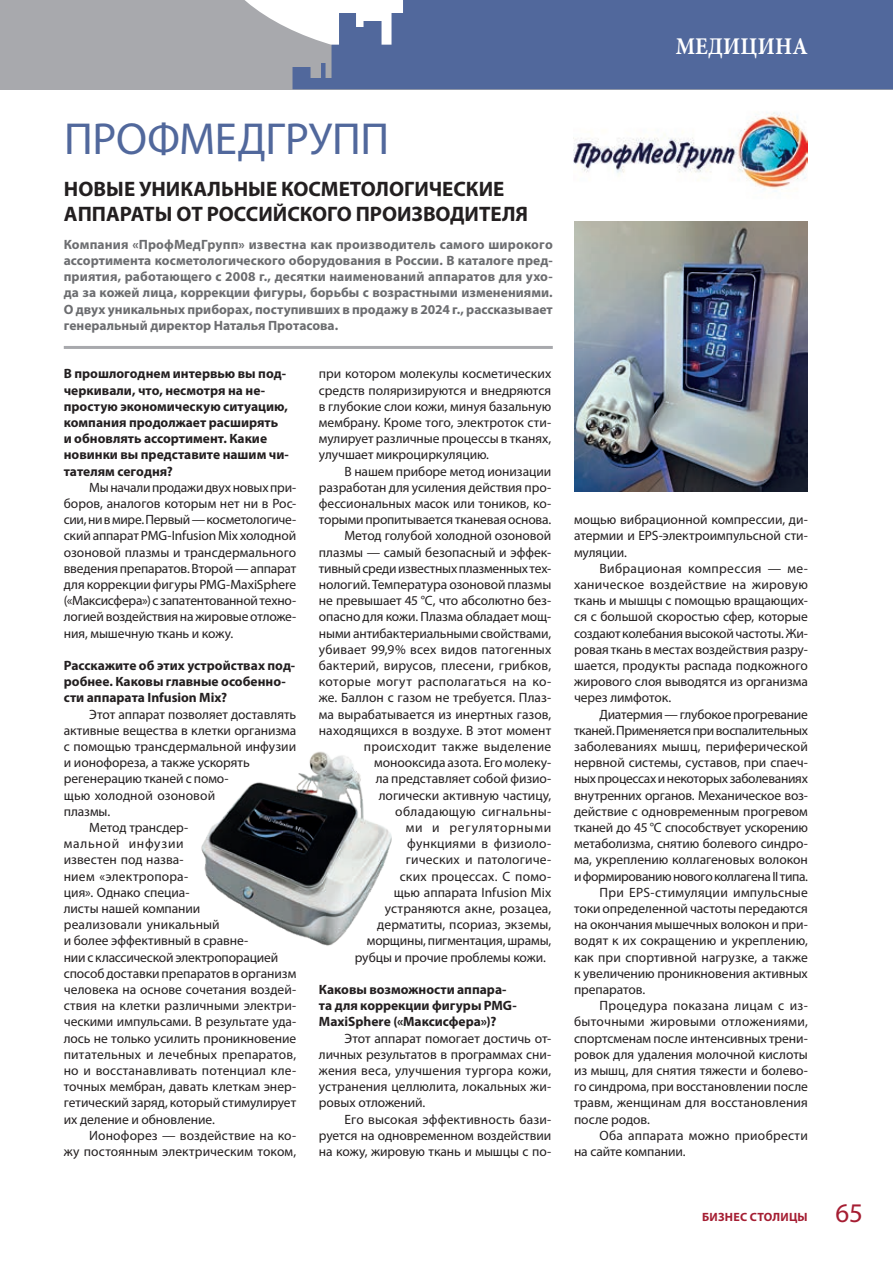
<style>
.page{position:relative;width:893px;height:1263px;background:#fff}
.page>*{position:absolute;margin:0;border:0;box-sizing:border-box;transform-origin:0 0}
.Заголовок{font:45px "Myriad Pro";letter-spacing:-.01em;color:#51689c}
.t1{font:27px "Myriad Pro";color:#a51d32}
.t2{font:700 24px "Minion Pro";letter-spacing:.01em;color:#fff;scale:.91 1}
.Подзаголовок{font:700 21px/25.2px "Myriad Pro";color:#231f20}
.текст{font:13.5px/16.2px "Myriad Pro";color:#231f20;text-align:justify}
.Lead{font:700 13.5px/16.2px "Myriad Pro";color:#6c6d70;text-align:justify}
.вопрос{font:700 13.5px/16.2px "Myriad Pro";color:#231f20}
.текст-2{font:13.5px "Myriad Pro";letter-spacing:.02em;color:#231f20}
.текст-3{font:13.5px "Myriad Pro";letter-spacing:.025em;color:#231f20}
.текст-4{font:13.5px "Myriad Pro";letter-spacing:-.02em;color:#231f20}
.текст-5{font:13.5px "Myriad Pro";letter-spacing:.06em;color:#231f20}
.t3{font:700 12px "Myriad Pro";letter-spacing:.02em;color:#a51d32}
</style>
<div class="page">
<div style="left:0;top:0;width:893px;height:89px;background:#a8a9ad"></div>
<svg style="left:245px;top:0;width:47px;height:30px"></svg>
<img style="left:201px;top:751px;width:191px;height:195px">
<svg style="left:292px;top:0;width:601px;height:89px;background:#5d72a2"></svg>
<hr style="left:64px;top:346px;width:489px;height:3px;background:#a8a9ad">
<img style="left:574px;top:112px;width:234px;height:80px">
<img style="left:574px;top:222px;width:234px;height:270px">
<p class="t2" style="left:676px;top:29px;width:147px">МЕДИЦИНА</p>
<p class="Заголовок" style="left:64px;top:111px;width:327px">ПРОФМЕДГРУПП</p>
<p class="Подзаголовок" style="left:64px;top:176px;width:466px">НОВЫЕ УНИКАЛЬНЫЕ КОСМЕТОЛОГИЧЕСКИЕ<br>АППАРАТЫ ОТ РОССИЙСКОГО ПРОИЗВОДИТЕЛЯ</p>
<p class="Lead" style="left:64px;top:236px;width:490px">Компания «ПрофМедГрупп» известна как производитель самого широкого ассортимента косметологического оборудования в России. В каталоге пред&shy;приятия, работающего с 2008 г., десятки наименований аппаратов для ухо&shy;да за кожей лица, коррекции фигуры, борьбы с возрастными изменениями.<br>О двух уникальных приборах, поступивших в продажу в 2024 г., рассказывает генеральный директор Наталья Протасова.</p>
<p class="вопрос" style="left:64px;top:365px;width:227px">В прошлогоднем интервью вы под&shy;черкивали, что, несмотря на не&shy;простую экономическую ситуацию, компания продолжает расширять и обновлять ассортимент. Какие новинки вы представите нашим чи&shy;тателям сегодня?</p>
<p class="текст" style="left:64px;top:479px;width:234px;text-indent:26px">Мы начали продажи двух новых при&shy;боров, аналогов которым нет ни в Рос&shy;сии, ни в мире. Первый — косметологиче&shy;ский аппарат PMG-Infusion Mix холодной озоновой плазмы и трансдермального введения препаратов. Второй — аппарат для коррекции фигуры PMG-MaxiSphere («Максисфера») с запатентованной техно&shy;логией воздействия на жировые отложе&shy;ния, мышечную ткань и кожу.</p>
<p class="вопрос" style="left:64px;top:657px;width:233px">Расскажите об этих устройствах под&shy;робнее. Каковы главные особенно&shy;сти аппарата Infusion Mix?</p>
<p class="текст" style="left:64px;top:706px;width:234px;text-align:left;text-indent:26px">Этот аппарат позволяет доставлять активные вещества в клетки организма с помощью трансдермальной инфузии и ионофореза, а также ускорять регенерацию тканей с помо-<br>щью холодной озоновой<br>плазмы.</p>
<p class="текст" style="left:64px;top:819px;width:234px;text-align:left;text-indent:26px">Метод трансдер-<br>мальной инфузии<br>известен под назва-<br>нием «электропора-<br>ция». Однако специа-<br>листы нашей компании<br>реализовали уникальный<br>и более эффективный в сравне-<br>нии с классической электропорацией способ доставки препаратов в организм человека на основе сочетания воздей&shy;ствия на клетки различными электри&shy;ческими импульсами. В результате уда&shy;лось не только усилить проникновение питательных и лечебных препаратов, но и восстанавливать потенциал кле&shy;точных мембран, давать клеткам энер&shy;гетический заряд, который стимулирует их деление и обновление.</p>
<p class="текст" style="left:64px;top:1127px;width:234px;text-align:right">Ионофорез — воздействие на ко-<br>жу постоянным электрическим током,</p>
<p class="текст" style="left:319px;top:365px;width:234px">при котором молекулы косметических средств поляризируются и внедряются в глубокие слои кожи, минуя базальную мембрану. Кроме того, электроток сти&shy;мулирует различные процессы в тканях, улучшает микроциркуляцию.</p>
<p class="текст" style="left:319px;top:463px;width:234px;text-indent:26px">В нашем приборе метод ионизации разработан для усиления действия про&shy;фессиональных масок или тоников, ко&shy;торыми пропитывается тканевая основа.</p>
<p class="текст" style="left:344px;top:527px;width:208px">Метод голубой холодной озоновой</p>
<p class="текст" style="left:319px;top:544px;width:234px">плазмы — самый безопасный и эффек-</p>
<p class="текст-4" style="left:319px;top:560px;width:234px">тивный среди известных плазменных тех-</p>
<p class="текст" style="left:319px;top:576px;width:234px">нологий. Температура озоновой плазмы</p>
<p class="текст" style="left:319px;top:592px;width:234px">не превышает 45 °С, что абсолютно без-</p>
<p class="текст" style="left:319px;top:608px;width:234px">опасно для кожи. Плазма обладает мощ-</p>
<p class="текст" style="left:319px;top:625px;width:234px">ными антибактериальными свойствами,</p>
<p class="текст" style="left:319px;top:641px;width:234px">убивает 99,9% всех видов патогенных</p>
<p class="текст" style="left:319px;top:657px;width:234px">бактерий, вирусов, плесени, грибков,</p>
<p class="текст-2" style="left:319px;top:673px;width:234px">которые могут располагаться на ко-</p>
<p class="текст" style="left:319px;top:689px;width:234px">же. Баллон с газом не требуется. Плаз-</p>
<p class="текст" style="left:319px;top:706px;width:234px">ма вырабатывается из инертных газов,</p>
<p class="текст" style="left:319px;top:722px;width:234px">находящихся в воздухе. В этот момент</p>
<p class="текст-3" style="left:364px;top:738px;width:189px">происходит также выделение</p>
<p class="текст" style="left:374px;top:754px;width:179px">монооксида азота. Его молеку-</p>
<p class="текст" style="left:376px;top:770px;width:177px">ла представляет собой физио-</p>
<p class="текст" style="left:379px;top:787px;width:174px">логически активную частицу,</p>
<p class="текст-3" style="left:395px;top:803px;width:158px">обладающую сигнальны-</p>
<p class="текст-5" style="left:406px;top:819px;width:147px">ми и регуляторными</p>
<p class="текст-2" style="left:407px;top:835px;width:146px">функциями в физиоло-</p>
<p class="текст" style="left:406px;top:851px;width:147px">гических и патологиче-</p>
<p class="текст" style="left:400px;top:868px;width:153px">ских процессах. С помо-</p>
<p class="текст" style="left:394px;top:884px;width:159px">щью аппарата Infusion Mix</p>
<p class="текст" style="left:385px;top:900px;width:168px">устраняются акне, розацеа,</p>
<p class="текст" style="left:377px;top:916px;width:176px">дерматиты, псориаз, экземы,</p>
<p class="текст" style="left:367px;top:932px;width:186px">морщины, пигментация, шрамы,</p>
<p class="текст" style="left:355px;top:949px;width:193px">рубцы и прочие проблемы кожи.</p>
<p class="вопрос" style="left:319px;top:981px;width:199px">Каковы возможности аппара&shy;та для коррекции фигуры PMG-<br>MaxiSphere («Максисфера»)?</p>
<p class="текст" style="left:319px;top:1030px;width:234px;text-indent:26px">Этот аппарат помогает достичь от&shy;личных результатов в программах сни&shy;жения веса, улучшения тургора кожи, устранения целлюлита, локальных жи&shy;ровых отложений.</p>
<p class="текст" style="left:319px;top:1111px;width:234px;text-indent:26px">Его высокая эффективность бази&shy;руется на одновременном воздействии на кожу, жировую ткань и мышцы с по-</p>
<p class="текст" style="left:574px;top:511px;width:235px">мощью вибрационной компрессии, ди&shy;атермии и EPS-электроимпульсной сти&shy;муляции.</p>
<p class="текст" style="left:574px;top:560px;width:235px;text-indent:26px">Вибрационая компрессия — ме&shy;ханическое воздействие на жировую ткань и мышцы с помощью вращающих&shy;ся с большой скоростью сфер, которые создают колебания высокой частоты. Жи&shy;ровая ткань в местах воздействия разру&shy;шается, продукты распада подкожного жирового слоя выводятся из организма через лимфоток.</p>
<p class="текст" style="left:574px;top:706px;width:235px;text-indent:26px">Диатермия — глубокое прогревание тканей. Применяется при воспалительных заболеваниях мышц, периферической нервной системы, суставов, при спаеч&shy;ных процессах и некоторых заболеваниях внутренних органов. Механическое воз&shy;действие с одновременным прогревом тканей до 45 °С способствует ускорению метаболизма, снятию болевого синдро&shy;ма, укреплению коллагеновых волокон и формированию нового коллагена II типа.</p>
<p class="текст" style="left:574px;top:884px;width:235px;text-indent:26px">При EPS-стимуляции импульсные токи определенной частоты передаются на окончания мышечных волокон и при&shy;водят к их сокращению и укреплению, как при спортивной нагрузке, а также к увеличению проникновения активных препаратов.</p>
<p class="текст" style="left:574px;top:997px;width:235px;text-indent:26px">Процедура показана лицам с из&shy;быточными жировыми отложениями, спортсменам после интенсивных трени&shy;ровок для удаления молочной кислоты из мышц, для снятия тяжести и болево&shy;го синдрома, при восстановлении после травм, женщинам для восстановления после родов.</p>
<p class="текст" style="left:574px;top:1127px;width:235px;text-indent:26px">Оба аппарата можно приобрести на сайте компании.</p>
<p class="t3" style="left:702px;top:1209px;width:107px">БИЗНЕС СТОЛИЦЫ</p>
<h2 class="t1" style="left:835px;top:1196px;width:29px">65</h2>
</div>
